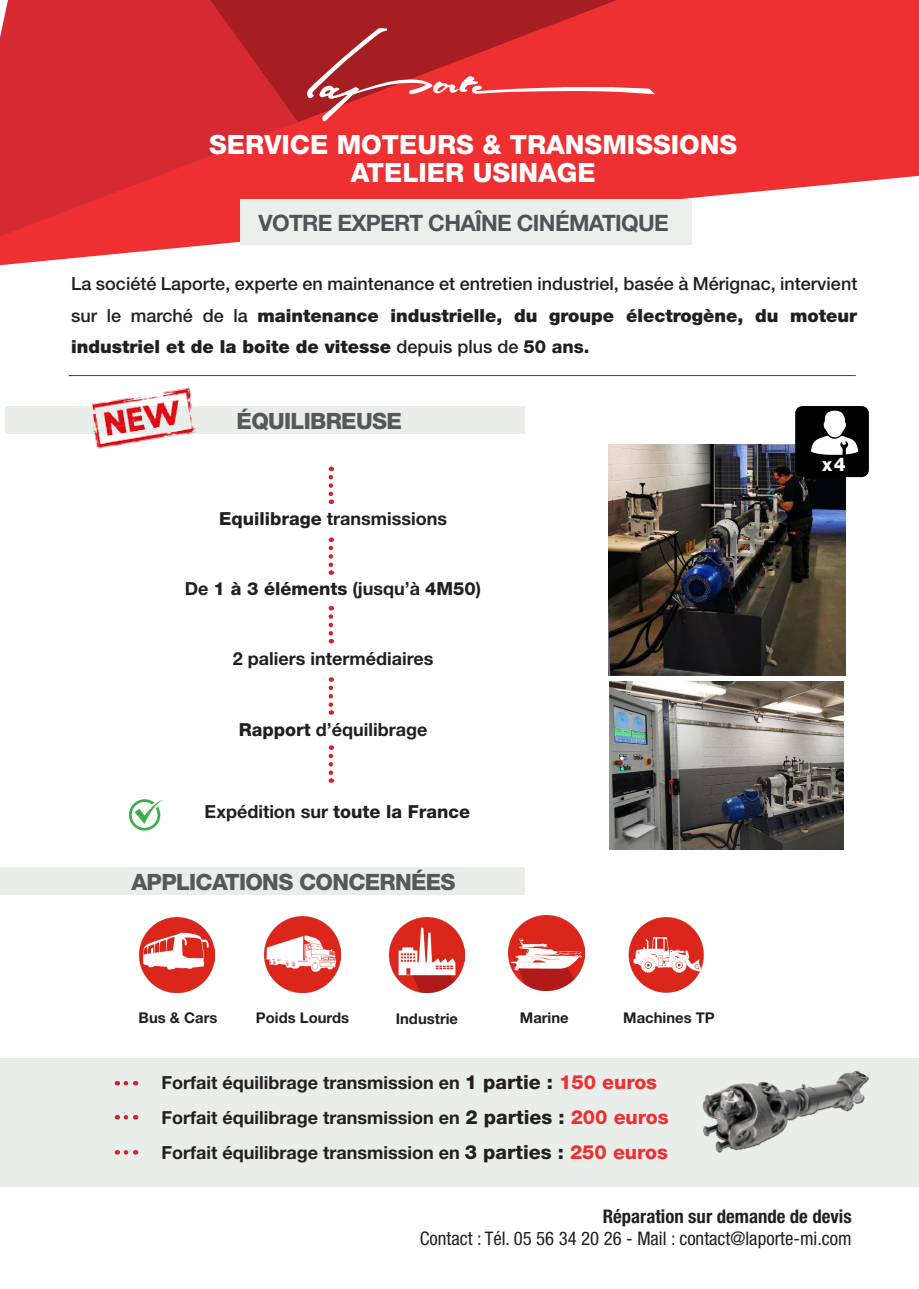
<style>
.page{position:relative;width:919px;height:1289px;background:#fff}
.page>*{position:absolute;margin:0;border:0;box-sizing:border-box;transform-origin:0 0}
.t1{font:800 26.55px "Helvetica Neue";color:#fff}
.t2{font:700 22.65px "Helvetica Neue";letter-spacing:-.03em;color:#505457}
.t3{font:800 22.5px "Helvetica Neue";letter-spacing:-.03em;color:#57585a}
.t4{font:800 18.9px "Helvetica Neue";color:#fff}
.t5{font:condensed 18.75px "Helvetica Neue";color:#231f20}
.t6{font:700 condensed 18.75px "Helvetica Neue";color:#231f20}
.t7{font:700 18px "Helvetica Neue";color:#231f20}
.t8{font:500 18px/31.5px "Helvetica Neue";color:#231f20;text-align:justify}
.t9{font:800 18px "Helvetica Neue";color:#231f20}
.t10{font:700 14.85px "Helvetica Neue";color:#231f20}
.s1{font-weight:900}
.s2{font-weight:800}
.s3{font-weight:700}
.s4{font-weight:800;font-size:19.5px}
.s5{font-weight:800;font-size:19.5px;color:#ee3033}
</style>
<div class="page">
<div style="left:0;top:1058px;width:918px;height:128px;background:#eaeeeb"></div>
<svg style="left:0;top:0;width:918px;height:265px;fill:#ee3033"></svg>
<svg style="left:307px;top:28px;width:348px;height:93px;background:#d8383b"></svg>
<div style="left:240px;top:200px;width:451px;height:45px;background:#eaf0eb"></div>
<img style="left:139px;top:917px;width:75px;height:75px">
<img style="left:265px;top:917px;width:75px;height:75px">
<img style="left:508px;top:915px;width:76px;height:75px">
<img style="left:390px;top:917px;width:74px;height:75px">
<img style="left:628px;top:917px;width:76px;height:76px">
<img style="left:608px;top:444px;width:237px;height:231px">
<img style="left:609px;top:681px;width:234px;height:168px">
<div style="left:795px;top:406px;width:73px;height:71px;background:#000001;border-radius:7px"></div>
<svg style="left:811px;top:410px;width:47px;height:45px"></svg>
<img style="left:703px;top:1070px;width:166px;height:83px">
<svg style="left:328px;top:477px;width:5px;height:27px"></svg>
<svg style="left:328px;top:548px;width:5px;height:27px"></svg>
<svg style="left:328px;top:616px;width:5px;height:27px"></svg>
<svg style="left:328px;top:687px;width:5px;height:27px"></svg>
<svg style="left:328px;top:756px;width:5px;height:26px"></svg>
<div style="left:0;top:867px;width:524px;height:27px;background:#eaeeeb"></div>
<div style="left:5px;top:406px;width:519px;height:28px;background:#eaeeeb"></div>
<svg style="left:69px;top:375px;width:786px;height:1px"></svg>
<svg style="left:129px;top:799px;width:35px;height:31px"></svg>
<img style="left:84px;top:376px;width:118px;height:73px">
<svg style="left:117px;top:1081px;width:9px;height:4px"></svg>
<svg style="left:117px;top:1115px;width:9px;height:4px"></svg>
<svg style="left:117px;top:1150px;width:9px;height:4px"></svg>
<p class="t1" style="left:209px;top:129px;width:529px">SERVICE MOTEURS &amp; TRANSMISSIONS</p>
<p class="t1" style="left:350px;top:157px;width:246px">ATELIER USINAGE</p>
<p class="t2" style="left:258px;top:209px;width:411px">VOTRE EXPERT CHAÎNE CINÉMATIQUE</p>
<p class="t8" style="left:71px;top:268px;width:787px">La société Laporte, experte en maintenance et entretien industriel, basée à Mérignac, intervient sur le marché de la <span class="s1">maintenance industrielle, du groupe électrogène, du moteur industriel et de la boite de vitesse</span> depuis plus de <span class="s2">50 ans.</span></p>
<p class="t3" style="left:236px;top:407px;width:167px">ÉQUILIBREUSE</p>
<p class="t7" style="left:219px;top:507px;width:229px"><span class="s2">Equilibrage</span> transmissions</p>
<p class="t9" style="left:185px;top:578px;width:298px"><span class="s3">De</span> 1 à 3 éléments <span class="s3">(jusqu’à</span> 4M50<span class="s3">)</span></p>
<p class="t7" style="left:233px;top:647px;width:202px">2 paliers intermédiaires</p>
<p class="t7" style="left:239px;top:718px;width:190px"><span class="s2">Rapport</span> d’équilibrage</p>
<p class="t7" style="left:205px;top:800px;width:267px">Expédition sur <span class="s2">toute la France</span></p>
<p class="t3" style="left:131px;top:868px;width:325px">APPLICATIONS CONCERNÉES</p>
<p class="t10" style="left:139px;top:1008px;width:80px">Bus &amp; Cars</p>
<p class="t10" style="left:256px;top:1008px;width:95px">Poids Lourds</p>
<p class="t10" style="left:396px;top:1009px;width:64px">Industrie</p>
<p class="t10" style="left:520px;top:1008px;width:50px">Marine</p>
<p class="t10" style="left:623px;top:1008px;width:93px">Machines TP</p>
<p class="t7" style="left:161px;top:1071px;width:497px">Forfait équilibrage transmission en <span class="s4">1 partie :</span> <span class="s5">150 euros</span></p>
<p class="t7" style="left:161px;top:1106px;width:508px">Forfait équilibrage transmission en <span class="s4">2 parties :</span> <span class="s5">200 euros</span></p>
<p class="t7" style="left:161px;top:1141px;width:508px">Forfait équilibrage transmission en <span class="s4">3 parties :</span> <span class="s5">250 euros</span></p>
<p class="t4" style="left:822px;top:453px;width:25px">x 4</p>
<p class="t6" style="left:602px;top:1205px;width:250px">Réparation sur demande de devis</p>
<p class="t5" style="left:420px;top:1227px;width:433px">Contact : Tél. 05 56 34 20 26 - Mail : contact@laporte-mi.com</p>
</div>
